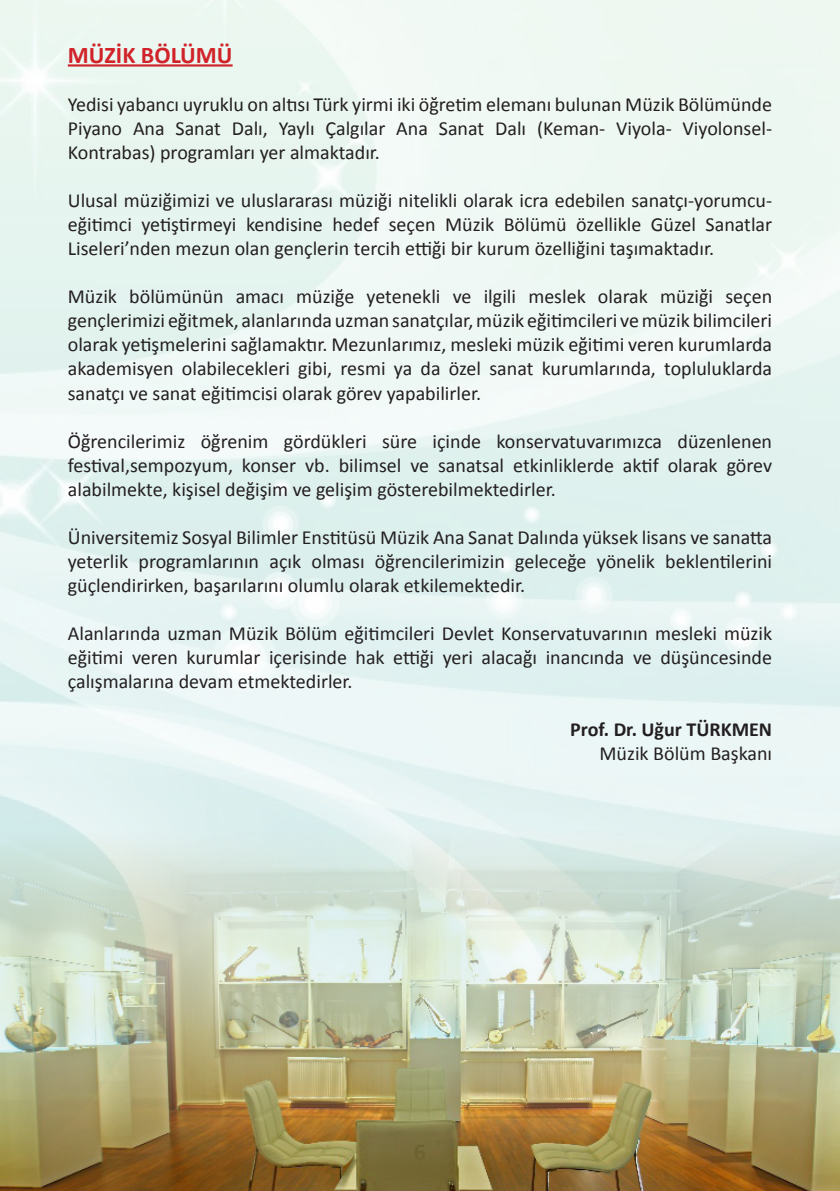
<style>
.page{position:relative;width:840px;height:1191px;background:#fff}
.page>*{position:absolute;margin:0;border:0;box-sizing:border-box;transform-origin:0 0}
.t1{font:700 24px "Calibri";color:#d1232a}
.t2{font:20px/24px "Calibri";color:#231f20;text-align:justify}
.t3{font:700 20px "Calibri";color:#231f20}
</style>
<div class="page">
<img style="left:0;top:775px;width:839px;height:416px">
<hr style="left:68px;top:64px;width:164px;height:3px;background:#d1232a">
<p class="t1" style="left:68px;top:40px;width:166px">MÜZİK BÖLÜMÜ</p>
<p class="t2" style="left:68px;top:93px;width:705px">Yedisi yabancı uyruklu on altısı Türk yirmi iki öğretim elemanı bulunan Müzik Bölümünde Piyano Ana Sanat Dalı, Yaylı Çalgılar Ana Sanat Dalı (Keman- Viyola- Viyolonsel-Kontrabas) programları yer almaktadır.</p>
<p class="t2" style="left:68px;top:189px;width:705px">Ulusal müziğimizi ve uluslararası müziği nitelikli olarak icra edebilen sanatçı-yorumcu&shy;eğitimci yetiştirmeyi kendisine hedef seçen Müzik Bölümü özellikle Güzel Sanatlar Liseleri’nden mezun olan gençlerin tercih ettiği bir kurum özelliğini taşımaktadır.</p>
<p class="t2" style="left:68px;top:285px;width:705px">Müzik bölümünün amacı müziğe yetenekli ve ilgili meslek olarak müziği seçen gençlerimizi eğitmek, alanlarında uzman sanatçılar, müzik eğitimcileri ve müzik bilimcileri olarak yetişmelerini sağlamaktır. Mezunlarımız, mesleki müzik eğitimi veren kurumlarda akademisyen olabilecekleri gibi, resmi ya da özel sanat kurumlarında, topluluklarda sanatçı ve sanat eğitimcisi olarak görev yapabilirler.</p>
<p class="t2" style="left:68px;top:429px;width:705px">Öğrencilerimiz öğrenim gördükleri süre içinde konservatuvarımızca düzenlenen festival,sempozyum, konser vb. bilimsel ve sanatsal etkinliklerde aktif olarak görev alabilmekte, kişisel değişim ve gelişim gösterebilmektedirler.</p>
<p class="t2" style="left:68px;top:525px;width:705px">Üniversitemiz Sosyal Bilimler Enstitüsü Müzik Ana Sanat Dalında yüksek lisans ve sanatta yeterlik programlarının açık olması öğrencilerimizin geleceğe yönelik beklentilerini güçlendirirken, başarılarını olumlu olarak etkilemektedir.</p>
<p class="t2" style="left:68px;top:621px;width:705px">Alanlarında uzman Müzik Bölüm eğitimcileri Devlet Konservatuvarının mesleki müzik eğitimi veren kurumlar içerisinde hak ettiği yeri alacağı inancında ve düşüncesinde çalışmalarına devam etmektedirler.</p>
<p class="t3" style="left:570px;top:716px;width:203px">Prof. Dr. Uğur TÜRKMEN</p>
<p class="t2" style="left:599px;top:741px;width:174px">Müzik Bölüm Başkanı</p>
</div>
